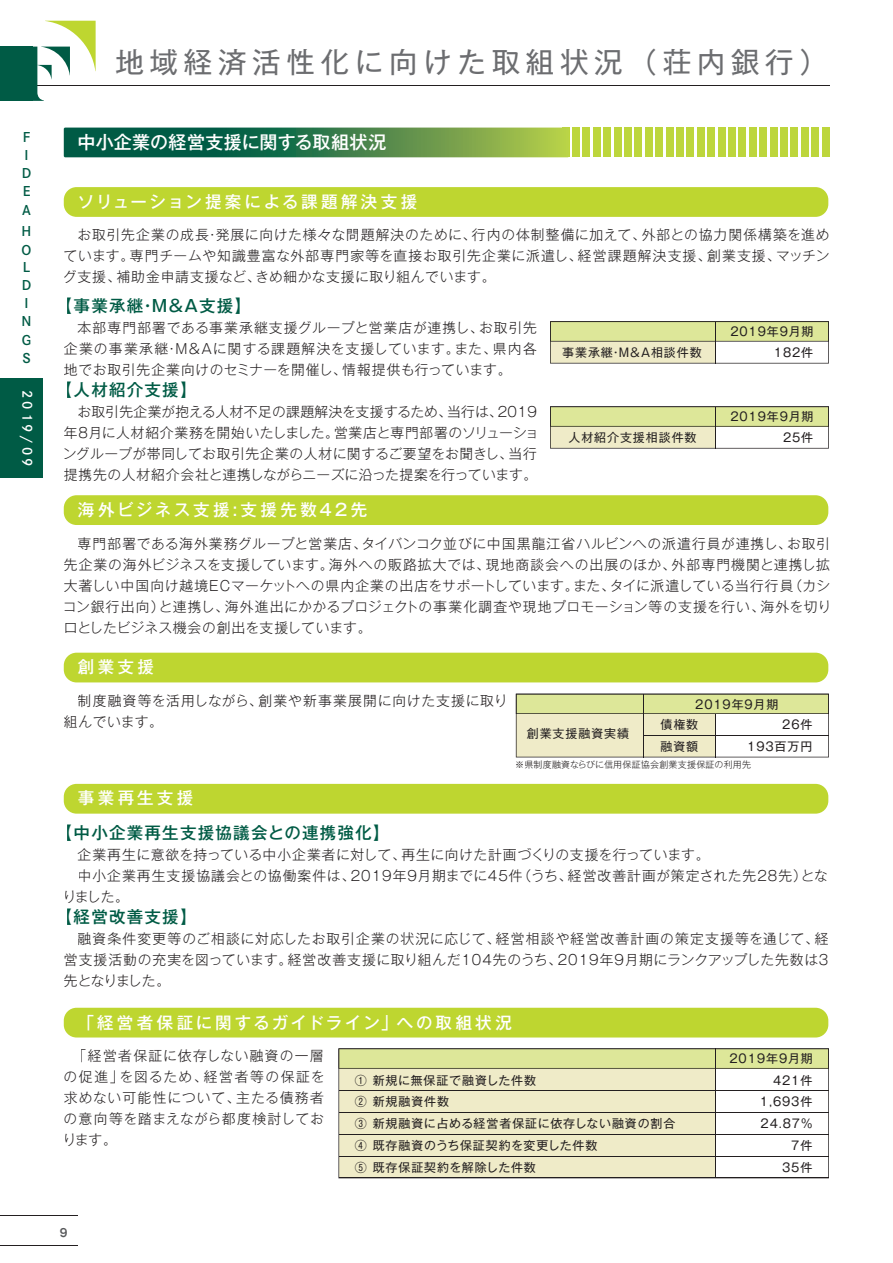
<style>
.page{position:relative;width:893px;height:1263px;background:#fff}
.page>*{position:absolute;margin:0;border:0;box-sizing:border-box;transform-origin:0 0}
.t1{font:28.5px "Gothic MB101 Pro";letter-spacing:.2em;color:#6c6d70}
.t2{font:500 18px "Gothic MB101 Pro";letter-spacing:.015em;color:#fff}
.t3{font:500 16.5px "Gothic MB101 Pro";letter-spacing:.18em;color:#fff}
.t4{font:500 16.5px "Gothic MB101 Pro";letter-spacing:.075em;color:#005b45}
.t5{font:500 16.5px "Gothic MB101 Pro";letter-spacing:.155em;color:#fff}
.t6{font:600 15px/18px "Corporate S";color:#005b45}
.t7{font:600 15px "Corporate S";letter-spacing:.2em;color:#fff}
.t8{font:300 13.8px/21px "Gothic MB101 Pro";letter-spacing:.04em;color:#231f20;text-align:justify}
.t9{font:300 13.8px "Gothic MB101 Pro";letter-spacing:.075em;color:#231f20}
.t10{font:300 13.8px/21px "Gothic MB101 Pro";letter-spacing:.06em;color:#231f20}
.t11{font:12px/21.8px "Gothic MB101 Pr 5";letter-spacing:.075em;color:#231f20;text-align:right}
.t12{font:700 11.25px "Gothic MB101 Pro De";color:#57585a;scale:.9 1}
.t13{font:300 9px "Gothic MB101 Pr 5";letter-spacing:.025em;color:#231f20}
</style>
<div class="page">
<hr style="left:0;top:85px;width:829px;height:1px;background:#231f20">
<div style="left:572px;top:128px;width:7px;height:29px;background:#bdd63c"></div>
<div style="left:583px;top:128px;width:7px;height:29px;background:#bdd63c"></div>
<div style="left:593px;top:128px;width:7px;height:29px;background:#bdd63c"></div>
<div style="left:604px;top:128px;width:7px;height:29px;background:#bdd63c"></div>
<div style="left:614px;top:128px;width:7px;height:29px;background:#bdd63c"></div>
<div style="left:624px;top:128px;width:7px;height:29px;background:#bdd63c"></div>
<div style="left:635px;top:128px;width:7px;height:29px;background:#bdd63c"></div>
<div style="left:645px;top:128px;width:7px;height:29px;background:#bdd63c"></div>
<div style="left:656px;top:128px;width:7px;height:29px;background:#bdd63c"></div>
<div style="left:666px;top:128px;width:7px;height:29px;background:#bdd63c"></div>
<div style="left:676px;top:128px;width:7px;height:29px;background:#bdd63c"></div>
<div style="left:687px;top:128px;width:7px;height:29px;background:#bdd63c"></div>
<div style="left:697px;top:128px;width:7px;height:29px;background:#bdd63c"></div>
<div style="left:708px;top:128px;width:7px;height:29px;background:#bdd63c"></div>
<div style="left:718px;top:128px;width:7px;height:29px;background:#bdd63c"></div>
<div style="left:728px;top:128px;width:7px;height:29px;background:#bdd63c"></div>
<div style="left:739px;top:128px;width:7px;height:29px;background:#bdd63c"></div>
<div style="left:749px;top:128px;width:7px;height:29px;background:#bdd63c"></div>
<div style="left:760px;top:128px;width:7px;height:29px;background:#bdd63c"></div>
<div style="left:770px;top:128px;width:7px;height:29px;background:#bdd63c"></div>
<div style="left:780px;top:128px;width:8px;height:29px;background:#bdd63c"></div>
<div style="left:791px;top:128px;width:7px;height:29px;background:#bdd63c"></div>
<div style="left:801px;top:128px;width:7px;height:29px;background:#bdd63c"></div>
<div style="left:812px;top:128px;width:7px;height:29px;background:#bdd63c"></div>
<div style="left:822px;top:128px;width:7px;height:29px;background:#bdd63c"></div>
<svg style="left:64px;top:128px;width:505px;height:29px;background:#3c7f48"></svg>
<div style="left:64px;top:187px;width:764px;height:30px;background:#bed630;border-radius:13px"></div>
<div style="left:64px;top:784px;width:764px;height:30px;background:#bed630;border-radius:13px"></div>
<div style="left:64px;top:1008px;width:764px;height:29px;background:#bed630;border-radius:13px"></div>
<div style="left:64px;top:495px;width:764px;height:30px;background:#bed630;border-radius:13px"></div>
<div style="left:64px;top:653px;width:764px;height:29px;background:#bed630;border-radius:13px"></div>
<svg style="left:550px;top:406px;width:279px;height:43px"></svg>
<hr style="left:715px;top:407px;width:1px;height:41px;background:#231f20">
<svg style="left:550px;top:321px;width:279px;height:43px"></svg>
<hr style="left:715px;top:322px;width:1px;height:41px;background:#231f20">
<svg style="left:516px;top:694px;width:313px;height:63px"></svg>
<hr style="left:715px;top:714px;width:1px;height:43px;background:#231f20">
<hr style="left:644px;top:735px;width:184px;height:1px;background:#231f20">
<hr style="left:643px;top:694px;width:1px;height:63px;background:#231f20">
<svg style="left:338px;top:1048px;width:491px;height:130px;fill:#efebc8"></svg>
<hr style="left:715px;top:1049px;width:1px;height:129px;background:#231f20">
<hr style="left:339px;top:1112px;width:489px;height:1px;background:#231f20">
<hr style="left:339px;top:1090px;width:489px;height:1px;background:#231f20">
<hr style="left:339px;top:1134px;width:489px;height:1px;background:#231f20">
<hr style="left:339px;top:1156px;width:489px;height:1px;background:#231f20">
<hr style="left:339px;top:1177px;width:489px;height:1px;background:#231f20">
<div style="left:0;top:47px;width:33px;height:54px;background:#005b45"></div>
<svg style="left:11px;top:21px;width:85px;height:80px"></svg>
<div style="left:0;top:379px;width:43px;height:99px;background:#005b45"></div>
<hr style="left:0;top:1215px;width:77px;height:1px;background:#231f20">
<hr style="left:0;top:1245px;width:77px;height:1px;background:#231f20">
<p class="t6" style="left:22px;top:128px;width:11px">F<br>I<br>D<br>E<br>A</p>
<p class="t6" style="left:22px;top:222px;width:11px">H<br>O<br>L<br>D<br>I<br>N<br>G<br>S</p>
<p class="t7" style="left:38px;top:390px;width:78px;rotate:90deg">2019/09</p>
<h1 class="t1" style="left:115px;top:39px;width:714px">地域経済活性化に向けた取組状況（荘内銀行）</h1>
<h2 class="t2" style="left:78px;top:127px;width:310px">中小企業の経営支援に関する取組状況</h2>
<p class="t5" style="left:78px;top:188px;width:341px">ソリューション提案による課題解決支援</p>
<p class="t8" style="left:63px;top:223px;width:768px;text-indent:14px">お取引先企業の成長・発展に向けた様々な問題解決のために、行内の体制整備に加えて、外部との協力関係構築を進めています。専門チームや知識豊富な外部専門家等を直接お取引先企業に派遣し、経営課題解決支援、創業支援、マッチング支援、補助金申請支援など、きめ細かな支援に取り組んでいます。</p>
<p class="t4" style="left:56px;top:292px;width:197px">【事業承継・M&amp;A支援】</p>
<p class="t8" style="left:64px;top:315px;width:475px;text-indent:14px">本部専門部署である事業承継支援グループと営業店が連携し、お取引先企業の事業承継・M&amp;Aに関する課題解決を支援しています。また、県内各地でお取引先企業向けのセミナーを開催し、情報提供も行っています。</p>
<p class="t4" style="left:56px;top:376px;width:143px">【人材紹介支援】</p>
<p class="t8" style="left:63px;top:399px;width:478px;text-align:left;text-indent:14px">お取引先企業が抱える人材不足の課題解決を支援するため、当行は、2019年8月に人材紹介業務を開始いたしました。営業店と専門部署のソリューショングループが帯同してお取引先企業の人材に関するご要望をお聞きし、当行提携先の人材紹介会社と連携しながらニーズに沿った提案を行っています。</p>
<p class="t11" style="left:730px;top:320px;width:85px">2019年9月期</p>
<p class="t11" style="left:562px;top:340px;width:141px">事業承継・M&amp;A相談件数</p>
<p class="t11" style="left:774px;top:340px;width:41px">182件</p>
<p class="t11" style="left:730px;top:405px;width:85px">2019年9月期</p>
<p class="t11" style="left:568px;top:425px;width:130px">人材紹介支援相談件数</p>
<p class="t11" style="left:783px;top:425px;width:32px">25件</p>
<p class="t3" style="left:78px;top:496px;width:291px">海外ビジネス支援:支援先数42先</p>
<p class="t8" style="left:63px;top:531px;width:770px;text-indent:15px">専門部署である海外業務グループと営業店、タイバンコク並びに中国黒龍江省ハルビンへの派遣行員が連携し、お取引先企業の海外ビジネスを支援しています。海外への販路拡大では、現地商談会への出展のほか、外部専門機関と連携し拡大著しい中国向け越境ECマーケットへの県内企業の出店をサポートしています。また、タイに派遣している当行行員（カシコン銀行出向）と連携し、海外進出にかかるプロジェクトの事業化調査や現地プロモーション等の支援を行い、海外を切り口としたビジネス機会の創出を支援しています。</p>
<p class="t3" style="left:78px;top:653px;width:78px">創業支援</p>
<p class="t10" style="left:64px;top:688px;width:445px;text-indent:14px">制度融資等を活用しながら、創業や新事業展開に向けた支援に取り組んでいます。</p>
<p class="t11" style="left:527px;top:722px;width:104px">創業支援融資実績</p>
<p class="t11" style="left:695px;top:692px;width:85px">2019年9月期</p>
<p class="t11" style="left:747px;top:713px;width:67px">26件<br>193百万円</p>
<p class="t11" style="left:660px;top:713px;width:39px">債権数</p>
<p class="t11" style="left:660px;top:734px;width:39px">融資額</p>
<p class="t13" style="left:515px;top:757px;width:237px">※県制度融資ならびに信用保証協会創業支援保証の利用先</p>
<p class="t3" style="left:78px;top:784px;width:117px">事業再生支援</p>
<p class="t4" style="left:56px;top:819px;width:336px">【中小企業再生支援協議会との連携強化】</p>
<p class="t8" style="left:78px;top:842px;width:633px">企業再生に意欲を持っている中小企業者に対して、再生に向けた計画づくりの支援を行っています。</p>
<p class="t9" style="left:78px;top:864px;width:752px">中小企業再生支援協議会との協働案件は、2019年9月期までに45件（うち、経営改善計画が策定された先28先）とな</p>
<p class="t8" style="left:62px;top:884px;width:68px">りました。</p>
<p class="t4" style="left:56px;top:903px;width:143px">【経営改善支援】</p>
<p class="t8" style="left:64px;top:926px;width:766px;text-indent:14px">融資条件変更等のご相談に対応したお取引企業の状況に応じて、経営相談や経営改善計画の策定支援等を通じて、経営支援活動の充実を図っています。経営改善支援に取り組んだ104先のうち、2019年9月期にランクアップした先数は3先となりました。</p>
<p class="t3" style="left:78px;top:1008px;width:436px">「経営者保証に関するガイドライン」への取組状況</p>
<p class="t8" style="left:62px;top:1044px;width:264px;text-indent:10px">「経営者保証に依存しない融資の一層の促進」を図るため、経営者等の保証を求めない可能性について、主たる債務者の意向等を踏まえながら都度検討しております。</p>
<p class="t12" style="left:60px;top:1223px;width:10px">9</p>
<p class="t11" style="left:355px;top:1068px;width:322px;text-align:left">① 新規に無保証で融資した件数<br>② 新規融資件数<br>③ 新規融資に占める経営者保証に依存しない融資の割合<br>④ 既存融資のうち保証契約を変更した件数<br>⑤ 既存保証契約を解除した件数</p>
<p class="t11" style="left:729px;top:1047px;width:85px">201９年9月期<br>421件<br>1,693件<br>24.87％<br>7件<br>35件</p>
</div>
